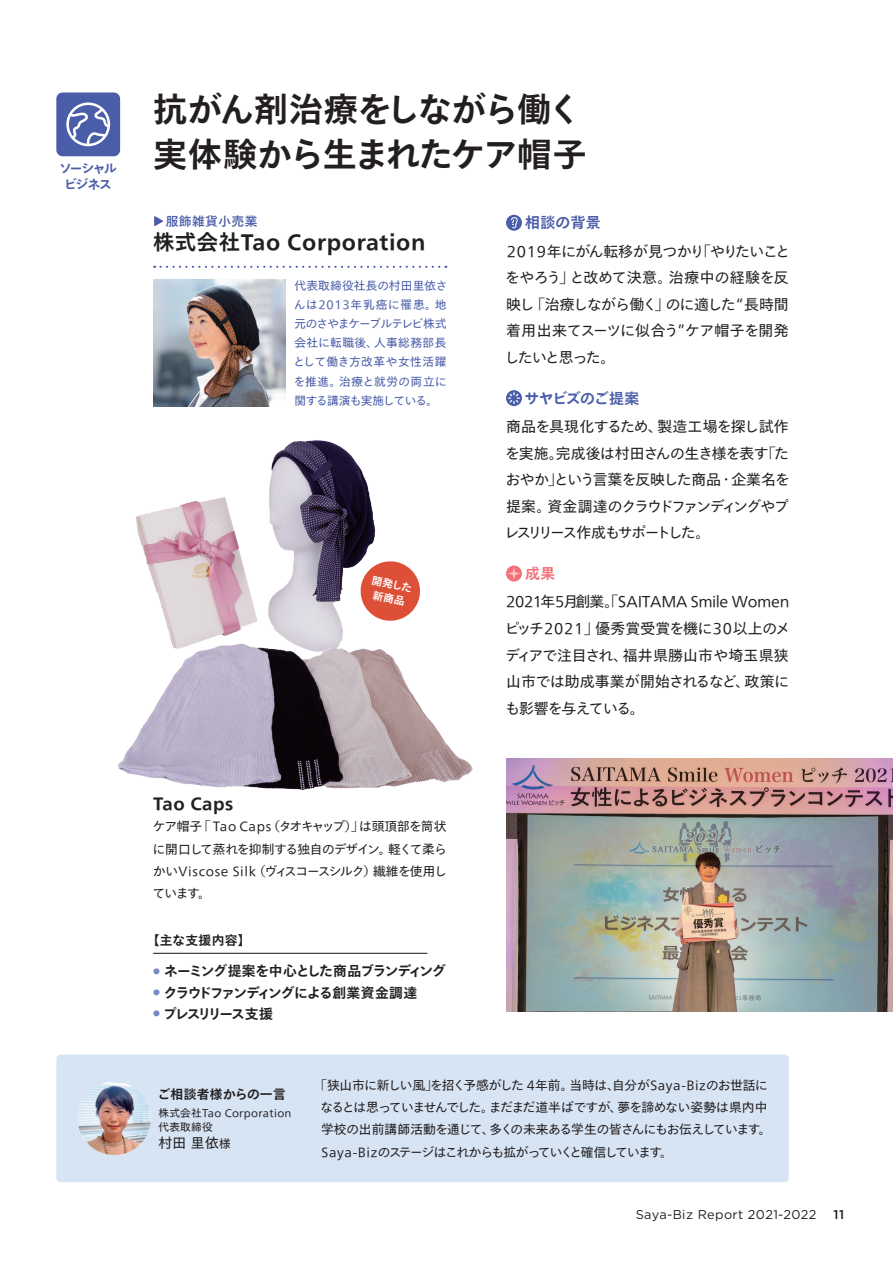
<style>
.page{position:relative;width:893px;height:1263px;background:#fff}
.page>*{position:absolute;margin:0;border:0;box-sizing:border-box;transform-origin:0 0}
.t1{font:700 34.05px/44.7px "Tazugane Gothic Std N";letter-spacing:-.025em;color:#231f20}
.t2{font:700 21.3px "Tazugane Gothic Std N";letter-spacing:.03em;color:#231f20}
.t3{font:700 16.95px "Tazugane Gothic Std N";letter-spacing:.03em;color:#231f20}
.t4{font:14.85px/26.5px "Tazugane Gothic Std N";letter-spacing:-.05em;color:#231f20;text-align:justify}
.t5{font:700 14.85px "Tazugane Gothic Std N";letter-spacing:-.045em;color:#4a5da9}
.t6{font:700 14.85px "Tazugane Gothic Std N";color:#4a5da9}
.t7{font:700 14.85px "Tazugane Gothic Std N";color:#f17079}
.t8{font:700 13.8px "Tazugane Gothic Std N";letter-spacing:-.065em;color:#231f20}
.t9{font:700 13.8px "Tazugane Gothic Std N";letter-spacing:-.145em;color:#231f20}
.t10{font:13.8px "Tazugane Gothic Std N";color:#231f20}
.t11{font:12.75px/22.4px "Tazugane Gothic Std N";letter-spacing:-.045em;color:#231f20;text-align:justify}
.t12{font:12.75px "Gotham";letter-spacing:.03em;color:#231f20}
.t13{font:700 12.75px "Tazugane Gothic Std N";letter-spacing:.03em;color:#231f20}
.t14{font:700 12.75px/15.9px "Tazugane Gothic Std N";letter-spacing:-.115em;color:#4a5da9;text-align:center}
.t15{font:500 12.75px "Tazugane Gothic Std N";letter-spacing:.03em;color:#4a5da9}
.t16{font:500 12.75px "Gotham";color:#231f20}
.t17{font:11.7px/19.2px "Tazugane Gothic Std N";letter-spacing:.035em;color:#4a5da9;text-align:justify}
.t18{font:10.65px/13.8px "Tazugane Gothic Std N";letter-spacing:.03em;color:#231f20}
.t19{font:700 10.65px "Tazugane Gothic Std N";color:#fff}
.s1{font-size:11.7px}
</style>
<div class="page">
<div style="left:58px;top:95px;width:60px;height:59px;background:#4a5da9;border-radius:4px"></div>
<div style="left:56px;top:92px;width:64px;height:64px;border:4px solid #4a5da9;border-radius:4px"></div>
<div style="left:66px;top:102px;width:44px;height:44px;border:3px solid #fff;border-radius:50%"></div>
<svg style="left:68px;top:106px;width:43px;height:41px"></svg>
<img style="left:506px;top:758px;width:387px;height:253px">
<img style="left:118px;top:440px;width:355px;height:350px">
<svg style="left:506px;top:215px;width:16px;height:16px"></svg>
<svg style="left:510px;top:216px;width:9px;height:14px"></svg>
<svg style="left:506px;top:390px;width:16px;height:16px"></svg>
<svg style="left:508px;top:393px;width:12px;height:11px"></svg>
<svg style="left:506px;top:566px;width:16px;height:15px"></svg>
<svg style="left:508px;top:567px;width:12px;height:13px"></svg>
<hr style="left:153px;top:953px;width:274px;height:1px;background:#231f20">
<img style="left:153px;top:280px;width:133px;height:126px">
<svg style="left:154px;top:216px;width:9px;height:10px"></svg>
<svg style="left:154px;top:266px;width:292px;height:2px"></svg>
<div style="left:56px;top:1054px;width:733px;height:128px;background:#d6e4f4;border-radius:4px"></div>
<img style="left:78px;top:1082px;width:73px;height:73px;border-radius:37px">
<svg style="left:358px;top:559px;width:65px;height:64px"></svg>
<p class="t14" style="left:59px;top:161px;width:59px">ソーシャルビジネス</p>
<h1 class="t1" style="left:153px;top:90px;width:435px">抗がん剤治療をしながら働く実体験から生まれたケア帽子</h1>
<p class="t15" style="left:166px;top:212px;width:93px">服飾雑貨小売業</p>
<h2 class="t2" style="left:153px;top:228px;width:274px">株式会社Tao Corporation</h2>
<p class="t17" style="left:293px;top:277px;width:156px">代表取締役社長の村田里依さんは2013年乳癌に罹患。地元のさやまケーブルテレビ株式会社に転職後、人事総務部長として働き方改革や女性活躍を推進。治療と就労の両立に関する講演も実施している。</p>
<p class="t19" style="left:374px;top:572px;width:42px;rotate:12deg">開発した</p>
<p class="t3" style="left:153px;top:791px;width:82px">Tao Caps</p>
<p class="t11" style="left:152px;top:816px;width:296px">ケア帽子「 Tao Caps（タオキャップ）」は頭頂部を筒状に開口して蒸れを抑制する独自のデザイン。軽くて柔らかいViscose Silk（ヴィスコースシルク）繊維を使用しています。</p>
<p class="t13" style="left:147px;top:931px;width:105px">【主な支援内容】</p>
<p class="t8" style="left:153px;top:962px;width:294px"><sup>●</sup> ネーミング提案を中心とした商品ブランディング</p>
<p class="t8" style="left:153px;top:983px;width:266px"><sup>●</sup> クラウドファンディングによる創業資金調達</p>
<p class="t9" style="left:153px;top:1004px;width:121px"><sup>●</sup> プレスリリース支援</p>
<p class="t6" style="left:525px;top:212px;width:77px">相談の背景</p>
<p class="t4" style="left:505px;top:239px;width:287px">2019年にがん転移が見つかり「やりたいことをやろう」と改めて決意。治療中の経験を反映し「治療しながら働く」のに適した“長時間着用出来てスーツに似合う”ケア帽子を開発したいと思った。</p>
<p class="t5" style="left:524px;top:388px;width:116px">サヤビズのご提案</p>
<p class="t4" style="left:504px;top:414px;width:287px">商品を具現化するため、製造工場を探し試作を実施。完成後は村田さんの生き様を表す「たおやか」という言葉を反映した商品・企業名を提案。資金調達のクラウドファンディングやプレスリリース作成もサポートした。</p>
<p class="t7" style="left:525px;top:563px;width:32px">成果</p>
<p class="t4" style="left:505px;top:589px;width:287px">2021年5月創業。「SAITAMA Smile Womenピッチ2021」優秀賞受賞を機に30以上のメディアで注目され、福井県勝山市や埼玉県狭山市では助成事業が開始されるなど、政策にも影響を与えている。</p>
<p class="t13" style="left:157px;top:1085px;width:130px">ご相談者様からの一言</p>
<p class="t18" style="left:158px;top:1107px;width:135px">株式会社Tao Corporation代表取締役</p>
<p class="t10" style="left:158px;top:1133px;width:74px">村田 里依<span class="s1">様</span></p>
<p class="t11" style="left:321px;top:1074px;width:452px;text-align:left;text-indent:-6px">「狭山市に新しい風」を招く予感がした 4年前。当時は、自分がSaya-Bizのお世話になるとは思っていませんでした。まだまだ道半ばですが、夢を諦めない姿勢は県内中学校の出前講師活動を通じて、多くの未来ある学生の皆さんにもお伝えしています。Saya-Bizのステージはこれからも拡がっていくと確信しています。</p>
<p class="t12" style="left:636px;top:1206px;width:182px">Saya-Biz Report 2021-2022</p>
<p class="t16" style="left:833px;top:1206px;width:12px">11</p>
</div>
